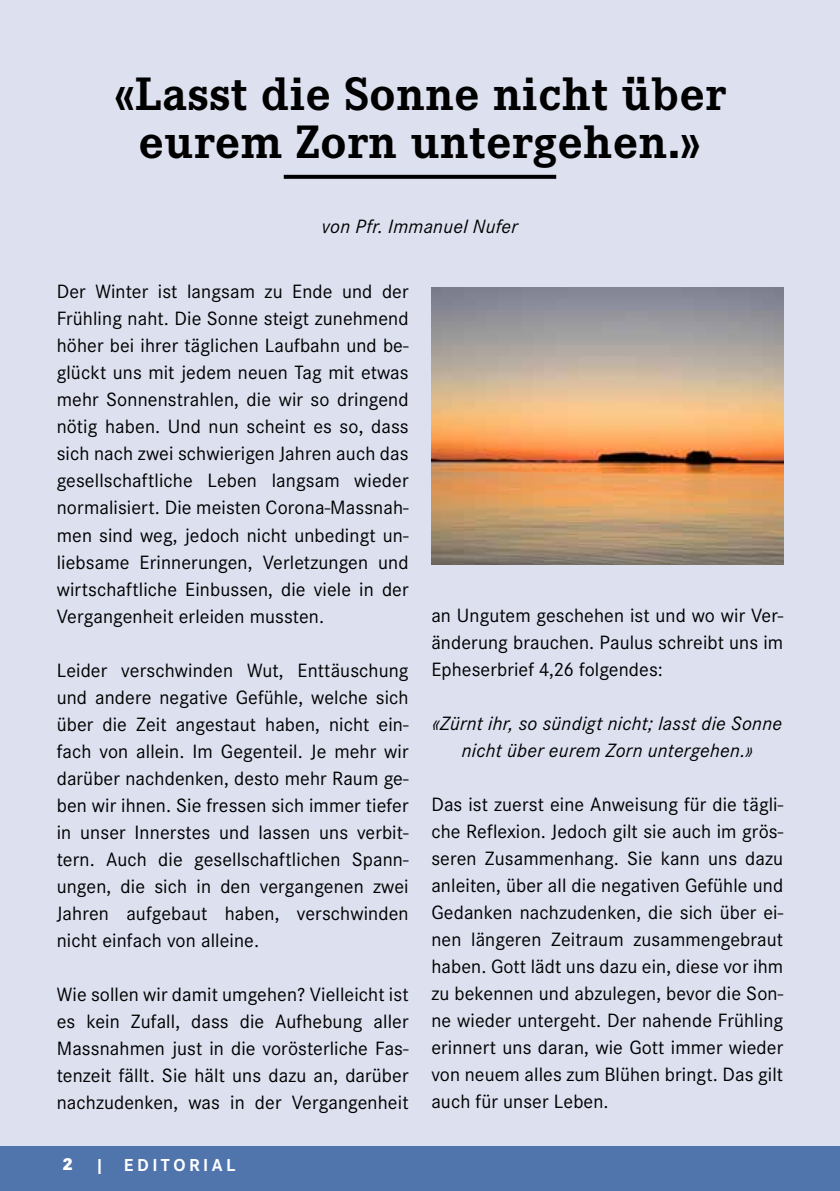
<style>
.page{position:relative;width:840px;height:1191px;background:#fff}
.page>*{position:absolute;margin:0;border:0;box-sizing:border-box;transform-origin:0 0}
.t1{font:700 46px/48px "Corporate EBQ";letter-spacing:.015em;color:#000;text-align:center}
.t2{font:20px/27px "Corporate S";letter-spacing:.005em;color:#000;text-align:justify}
.t3{font:italic 20px/27px "Corporate S";letter-spacing:.015em;color:#000;text-align:center}
.t4{font:700 18px "Corporate S";letter-spacing:.195em;color:#fff}
.s1{font-weight:800}
</style>
<div class="page">
<div style="left:0;top:1145px;width:839px;height:46px;background:#5074ac"></div>
<div style="left:0;top:0;width:839px;height:1145px;background:#dce0ef"></div>
<svg style="left:283px;top:175px;width:273px;height:4px"></svg>
<img style="left:431px;top:288px;width:351px;height:276px">
<h1 class="t1" style="left:114px;top:70px;width:613px">«Lasst die Sonne nicht über eurem Zorn untergehen.»</h1>
<p class="t3" style="left:322px;top:213px;width:197px">von Pfr. Immanuel Nufer</p>
<p class="t2" style="left:57px;top:278px;width:353px">Der Winter ist langsam zu Ende und der Frühling naht. Die Sonne steigt zunehmend höher bei ihrer täglichen Laufbahn und be&shy;glückt uns mit jedem neuen Tag mit etwas mehr Sonnenstrahlen, die wir so dringend nötig haben. Und nun scheint es so, dass sich nach zwei schwierigen Jahren auch das gesellschaftliche Leben langsam wieder normalisiert. Die meisten Corona-Massnah&shy;men sind weg, jedoch nicht unbedingt un&shy;liebsame Erinnerungen, Verletzungen und wirtschaftliche Einbussen, die viele in der Vergangenheit erleiden mussten.</p>
<p class="t2" style="left:57px;top:656px;width:353px">Leider verschwinden Wut, Enttäuschung und andere negative Gefühle, welche sich über die Zeit angestaut haben, nicht ein&shy;fach von allein. Im Gegenteil. Je mehr wir darüber nachdenken, desto mehr Raum ge&shy;ben wir ihnen. Sie fressen sich immer tiefer in unser Innerstes und lassen uns verbit&shy;tern. Auch die gesellschaftlichen Spann&shy;ungen, die sich in den vergangenen zwei Jahren aufgebaut haben, verschwinden nicht einfach von alleine.</p>
<p class="t2" style="left:57px;top:980px;width:353px">Wie sollen wir damit umgehen? Vielleicht ist es kein Zufall, dass die Aufhebung aller Massnahmen just in die vorösterliche Fas&shy;tenzeit fällt. Sie hält uns dazu an, darüber nachzudenken, was in der Vergangenheit</p>
<p class="t4" style="left:62px;top:1154px;width:175px"><span class="s1">2</span> | EDITORIAL</p>
<p class="t2" style="left:431px;top:602px;width:353px">an Ungutem geschehen ist und wo wir Ver&shy;änderung brauchen. Paulus schreibt uns im Epheserbrief 4,26 folgendes:</p>
<p class="t3" style="left:432px;top:710px;width:351px">«Zürnt ihr, so sündigt nicht; lasst die Sonne nicht über eurem Zorn untergehen.»</p>
<p class="t2" style="left:431px;top:791px;width:353px">Das ist zuerst eine Anweisung für die tägli&shy;che Reflexion. Jedoch gilt sie auch im grös&shy;seren Zusammenhang. Sie kann uns dazu anleiten, über all die negativen Gefühle und Gedanken nachzudenken, die sich über ei&shy;nen längeren Zeitraum zusammengebraut haben. Gott lädt uns dazu ein, diese vor ihm zu bekennen und abzulegen, bevor die Son&shy;ne wieder untergeht. Der nahende Frühling erinnert uns daran, wie Gott immer wieder von neuem alles zum Blühen bringt. Das gilt auch für unser Leben.</p>
</div>
